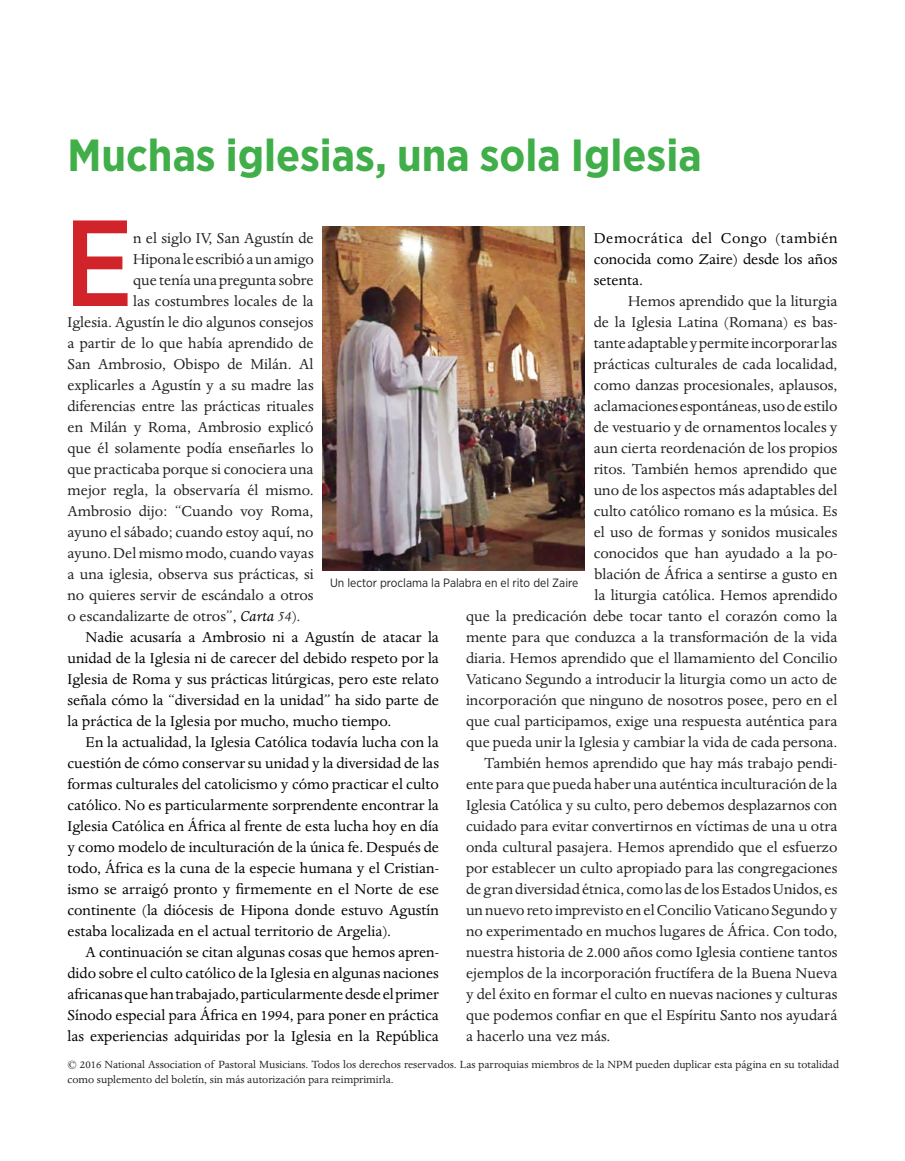
<style>
.page{position:relative;width:905px;height:1161px;background:#fff}
.page>*{position:absolute;margin:0;border:0;box-sizing:border-box;transform-origin:0 0}
.From_the_Pres_Text{font:500 122.25px "Gotham Narrow";color:#d1232a}
.Department_Title{font:700 45px "Gotham Narrow";color:#40ae49}
.Art-text{font:16.5px/21px "Dante MT Std";color:#231f20;text-align:right}
.Art-text-2{font:16.5px/21px "Dante MT Std";color:#000;text-align:justify}
.From_the_Pres_Text-2{font:16.5px "Dante MT Std";color:#231f20}
.Endnote{font:12px/15px "Dante MT Std";color:#231f20}
.t1{font:12px "Gotham Narrow";color:#231f20}
.s1{color:#000}
.s2{font-style:italic;color:#000}
.s3{font-style:italic}
</style>
<div class="page">
<img style="left:322px;top:227px;width:262px;height:343px">
<p class="Department_Title" style="left:68px;top:126px;width:635px">Muchas iglesias, una sola Iglesia</p>
<p class="From_the_Pres_Text" style="left:64px;top:186px;width:71px">E</p>
<p class="From_the_Pres_Text-2" style="left:133px;top:228px;width:182px">n el siglo IV, San Agustín de</p>
<p class="Art-text-2" style="left:593px;top:228px;width:245px">Democrática del Congo (también conocida como Zaire) desde los años setenta.</p>
<p class="Art-text" style="left:466px;top:291px;width:373px">Hemos aprendido que la liturgia<br>de la Iglesia Latina (Romana) es bas-<br>tante adaptable y permite incorporar las<br>prácticas culturales de cada localidad,<br>como danzas procesionales, aplausos,<br>aclamaciones espontáneas, uso de estilo<br>de vestuario y de ornamentos locales y<br>aun cierta reordenación de los propios<br>ritos. También hemos aprendido que<br>uno de los aspectos más adaptables del<br>culto católico romano es la música. Es<br>el uso de formas y sonidos musicales<br>conocidos que han ayudado a la po-<br>blación de África a sentirse a gusto en<br>la liturgia católica. Hemos aprendido<br>que la predicación debe tocar tanto el corazón como la mente para que conduzca a la transformación de la vida diaria. Hemos aprendido que el llamamiento del Concilio Vaticano Segundo a introducir la liturgia como un acto de incorporación que ninguno de nosotros posee, pero en el que cual participamos, exige una respuesta auténtica para que pueda unir la Iglesia y cambiar la vida de cada persona.</p>
<p class="Art-text" style="left:466px;top:753px;width:373px;text-align:justify;text-indent:18px">También hemos aprendido que hay más trabajo pendi&shy;ente para que pueda haber una auténtica inculturación de la Iglesia Católica y su culto, pero debemos desplazarnos con cuidado para evitar convertirnos en víctimas de una u otra onda cultural pasajera. Hemos aprendido que el esfuerzo por establecer un culto apropiado para las congregaciones de gran diversidad étnica, como las de los Estados Unidos, es un nuevo reto imprevisto en el Concilio Vaticano Segundo y no experimentado en muchos lugares de África. Con todo, nuestra historia de 2.000 años como Iglesia contiene tantos ejemplos de la incorporación fructífera de la Buena Nueva y del éxito en formar el culto en nuevas naciones y culturas que podemos confiar en que el Espíritu Santo nos ayudará a hacerlo una vez más.</p>
<p class="From_the_Pres_Text-2" style="left:133px;top:249px;width:182px">Hipona le escribió a un amigo</p>
<p class="From_the_Pres_Text-2" style="left:133px;top:270px;width:182px">que tenía una pregunta sobre</p>
<p class="From_the_Pres_Text-2" style="left:133px;top:291px;width:182px">las costumbres locales de la</p>
<p class="From_the_Pres_Text-2" style="left:68px;top:312px;width:247px">Iglesia. Agustín le dio algunos consejos</p>
<p class="From_the_Pres_Text-2" style="left:68px;top:333px;width:248px">a partir de lo que había aprendido de</p>
<p class="From_the_Pres_Text-2" style="left:68px;top:354px;width:247px">San Ambrosio, Obispo de Milán. Al</p>
<p class="From_the_Pres_Text-2" style="left:68px;top:375px;width:248px">explicarles a Agustín y a su madre las</p>
<p class="From_the_Pres_Text-2" style="left:68px;top:396px;width:248px">diferencias entre las prácticas rituales</p>
<p class="From_the_Pres_Text-2" style="left:68px;top:417px;width:248px">en Milán y Roma, Ambrosio explicó</p>
<p class="From_the_Pres_Text-2" style="left:68px;top:438px;width:247px">que él solamente podía enseñarles lo</p>
<p class="From_the_Pres_Text-2" style="left:68px;top:459px;width:248px">que practicaba porque si conociera una</p>
<p class="From_the_Pres_Text-2" style="left:68px;top:480px;width:248px">mejor regla, la observaría él mismo.</p>
<p class="From_the_Pres_Text-2" style="left:68px;top:501px;width:247px">Ambrosio dijo: “Cuando voy Roma,</p>
<p class="From_the_Pres_Text-2" style="left:68px;top:522px;width:247px">ayuno el sábado; cuando estoy aquí, no</p>
<p class="From_the_Pres_Text-2" style="left:68px;top:543px;width:248px">ayuno. Del mismo modo, cuando vayas</p>
<p class="From_the_Pres_Text-2" style="left:68px;top:564px;width:247px">a una iglesia, observa sus prácticas, si</p>
<p class="From_the_Pres_Text-2" style="left:68px;top:585px;width:247px">no quieres servir de escándalo a otros</p>
<p class="From_the_Pres_Text-2" style="left:68px;top:606px;width:234px">o escandalizarte de otros”<span class="s1">,</span> <span class="s2">Carta</span> <span class="s3">54</span>).</p>
<p class="Art-text-2" style="left:68px;top:627px;width:373px;text-indent:18px">Nadie acusaría a Ambrosio ni a Agustín de atacar la unidad de la Iglesia ni de carecer del debido respeto por la Iglesia de Roma y sus prácticas litúrgicas, pero este relato señala cómo la “diversidad en la unidad” ha sido parte de la práctica de la Iglesia por mucho, mucho tiempo.</p>
<p class="Art-text-2" style="left:68px;top:732px;width:373px;text-indent:18px">En la actualidad, la Iglesia Católica todavía lucha con la cuestión de cómo conservar su unidad y la diversidad de las formas culturales del catolicismo y cómo practicar el culto católico. No es particularmente sorprendente encontrar la Iglesia Católica en África al frente de esta lucha hoy en día y como modelo de inculturación de la única fe. Después de todo, África es la cuna de la especie humana y el Cristian&shy;ismo se arraigó pronto y firmemente en el Norte de ese continente (la diócesis de Hipona donde estuvo Agustín estaba localizada en el actual territorio de Argelia).</p>
<p class="Art-text-2" style="left:68px;top:942px;width:373px;text-indent:18px">A continuación se citan algunas cosas que hemos apren&shy;dido sobre el culto católico de la Iglesia en algunas naciones africanas que han trabajado, particularmente desde el primer Sínodo especial para África en 1994, para poner en práctica las experiencias adquiridas por la Iglesia en la República</p>
<p class="t1" style="left:330px;top:575px;width:250px">Un lector proclama la Palabra en el rito del Zaire</p>
<p class="Endnote" style="left:68px;top:1057px;width:773px">© 2016 National Association of Pastoral Musicians. Todos los derechos reservados. Las parroquias miembros de la NPM pueden duplicar esta página en su totalidad como suplemento del boletín, sin más autorización para reimprimirla.</p>
</div>
